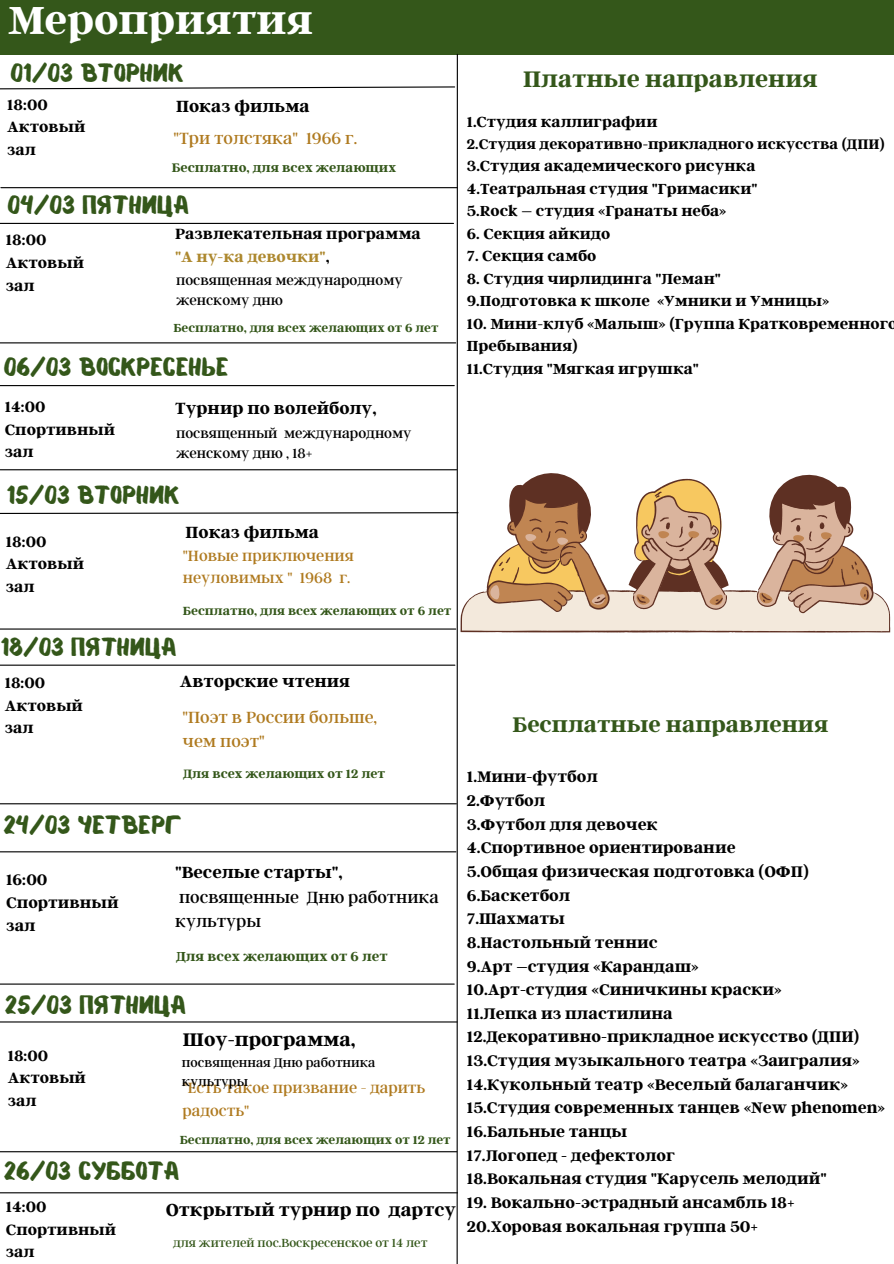
<style>
.page{position:relative;width:894px;height:1264px;background:#fff}
.page>*{position:absolute;margin:0;border:0;box-sizing:border-box;transform-origin:0 0}
.t1{font:700 43.5px "Argent CF";color:#fff}
.t2{font:25.5px "Balmy";color:#34571a}
.t3{font:25.35px "Balmy";color:#34571a}
.t4{font:25.2px "Balmy";color:#34571a}
.t5{font:700 25.05px "Argent CF";color:#34571a}
.t6{font:700 23.55px "Argent CF";color:#34571a}
.t7{font:700 20.25px "Argent CF";color:#000}
.t8{font:700 19.35px "Argent CF";color:#000}
.t9{font:700 18px "Argent CF";color:#000}
.t10{font:18px/24.8px "Argent CF";color:#000}
.t11{font:18px/24.8px "Argent CF";color:#af7a1f}
.t12{font:700 17.1px "Argent CF";color:#000}
.t13{font:700 16.8px "Argent CF";color:#000}
.t14{font:700 16.5px/22.5px "Argent CF";color:#000}
.t15{font:16.5px/22.6px "Argent CF";color:#af7a1f}
.t16{font:700 16.2px/22.5px "Argent CF";color:#000}
.t17{font:700 15.45px "Argent CF";color:#000}
.t18{font:15px/20.2px "Argent CF";color:#000}
.t19{font:700 14.4px "Argent CF";color:#34571a}
.t20{font:13.8px/18.8px "Argent CF";color:#000}
.t21{font:700 13.8px "Argent CF";color:#34571a}
.t22{font:700 13.5px "Argent CF";color:#34571a}
.t23{font:700 13.2px "Argent CF";color:#34571a}
.t24{font:13.05px "Argent CF";color:#34571a}
.t25{font:700 13.05px "Argent CF";color:#34571a}
.t26{font:700 12.9px "Argent CF";color:#34571a}
.s1{color:#ad882e}
.s2{font-weight:700}
</style>
<div class="page">
<div style="left:0;top:0;width:455px;height:54px;background:#34571a"></div>
<div style="left:447px;top:0;width:446px;height:54px;background:#34571a"></div>
<svg style="left:0;top:86px;width:455px;height:4px"></svg>
<hr style="left:0;top:342px;width:455px;height:1px;background:#000">
<hr style="left:456px;top:54px;width:2px;height:1209px;background:#000">
<hr style="left:0;top:385px;width:454px;height:1px;background:#000">
<hr style="left:1px;top:187px;width:456px;height:1px;background:#000">
<hr style="left:0;top:983px;width:454px;height:1px;background:#000">
<hr style="left:0;top:803px;width:456px;height:1px;background:#000">
<hr style="left:0;top:223px;width:453px;height:1px;background:#000">
<hr style="left:0;top:664px;width:455px;height:1px;background:#000">
<svg style="left:0;top:469px;width:826px;height:162px"></svg>
<svg style="left:460px;top:479px;width:429px;height:153px"></svg>
<hr style="left:0;top:851px;width:456px;height:1px;background:#000">
<hr style="left:0;top:1021px;width:457px;height:1px;background:#000">
<hr style="left:0;top:1151px;width:456px;height:1px;background:#000">
<hr style="left:0;top:1192px;width:457px;height:1px;background:#000">
<p class="t1" style="left:8px;top:-8px;width:306px">Мероприятия</p>
<p class="t2" style="left:11px;top:63px;width:174px">01/03 ВТОрник</p>
<p class="t14" style="left:7px;top:92px;width:42px">18:00</p>
<p class="t14" style="left:7px;top:115px;width:80px">Актовый</p>
<p class="t14" style="left:7px;top:137px;width:30px">зал</p>
<p class="t9" style="left:176px;top:94px;width:135px">Показ фильма</p>
<p class="t11" style="left:173px;top:125px;width:185px">"Три толстяка" 1966 г.</p>
<p class="t21" style="left:172px;top:158px;width:226px">Бесплатно, для всех желающих</p>
<p class="t2" style="left:8px;top:195px;width:183px">04/03 пятница</p>
<p class="t14" style="left:6px;top:228px;width:42px">18:00</p>
<p class="t14" style="left:6px;top:251px;width:80px">Актовый</p>
<p class="t14" style="left:6px;top:273px;width:30px">зал</p>
<p class="t14" style="left:175px;top:222px;width:247px">Развлекательная программа <span class="s1">"А ну-ка девочки"</span>,</p>
<p class="t18" style="left:176px;top:269px;width:228px">посвященная международному женскому дню</p>
<p class="t26" style="left:173px;top:319px;width:266px">Бесплатно, для всех желающих от 6 лет</p>
<p class="t2" style="left:4px;top:357px;width:226px">06/03 воскресенье</p>
<p class="t14" style="left:5px;top:394px;width:42px">14:00</p>
<p class="t14" style="left:5px;top:417px;width:112px">Спортивный</p>
<p class="t14" style="left:5px;top:439px;width:30px">зал</p>
<p class="t9" style="left:175px;top:396px;width:203px">Турнир по волейболу,</p>
<p class="t18" style="left:176px;top:422px;width:237px">посвященный международному женскому дню , 18+</p>
<p class="t3" style="left:7px;top:485px;width:174px">15/03 вторник</p>
<p class="t14" style="left:6px;top:529px;width:42px">18:00</p>
<p class="t14" style="left:6px;top:552px;width:80px">Актовый</p>
<p class="t14" style="left:6px;top:574px;width:30px">зал</p>
<p class="t9" style="left:185px;top:520px;width:135px">Показ фильма</p>
<p class="t15" style="left:183px;top:543px;width:172px">"Новые приключения неуловимых " 1968 г.</p>
<p class="t23" style="left:183px;top:602px;width:270px">Бесплатно, для всех желающих от 6 лет</p>
<p class="t4" style="left:1px;top:637px;width:177px">18/03 пятница</p>
<p class="t14" style="left:5px;top:671px;width:42px">18:00</p>
<p class="t14" style="left:5px;top:693px;width:80px">Актовый</p>
<p class="t14" style="left:5px;top:716px;width:30px">зал</p>
<p class="t9" style="left:180px;top:669px;width:172px">Авторские чтения</p>
<p class="t11" style="left:183px;top:703px;width:196px">"Поэт в России больше, чем поэт"</p>
<p class="t22" style="left:183px;top:765px;width:204px">Для всех желающих от 12 лет</p>
<p class="t2" style="left:3px;top:814px;width:179px">24/03 четверг</p>
<p class="t10" style="left:175px;top:858px;width:265px"><span class="s2">"Веселые старты", </span>посвященные Дню работника культуры</p>
<p class="t19" style="left:176px;top:946px;width:213px">Для всех желающих от 6 лет</p>
<p class="t2" style="left:5px;top:994px;width:183px">25/03 пятница</p>
<p class="t14" style="left:8px;top:1043px;width:42px">18:00</p>
<p class="t14" style="left:8px;top:1065px;width:80px">Актовый</p>
<p class="t14" style="left:8px;top:1088px;width:30px">зал</p>
<p class="t13" style="left:6px;top:869px;width:43px">16:00</p>
<p class="t13" style="left:6px;top:892px;width:114px">Спортивный</p>
<p class="t13" style="left:6px;top:915px;width:31px">зал</p>
<p class="t7" style="left:183px;top:1025px;width:174px">Шоу-программа,</p>
<p class="t15" style="left:183px;top:1075px;width:244px">"Есть такое призвание - дарить радость"</p>
<p class="t25" style="left:180px;top:1130px;width:272px">Бесплатно, для всех желающих от 12 лет</p>
<p class="t20" style="left:182px;top:1052px;width:195px">посвященная Дню работника культуры</p>
<p class="t2" style="left:4px;top:1160px;width:177px">26/03 суббота</p>
<p class="t14" style="left:6px;top:1194px;width:42px">14:00</p>
<p class="t14" style="left:6px;top:1217px;width:112px">Спортивный зал</p>
<p class="t8" style="left:166px;top:1196px;width:292px">Открытый турнир по дартсу</p>
<p class="t24" style="left:173px;top:1234px;width:256px">для жителей пос.Воскресенское от 14 лет</p>
<p class="t5" style="left:523px;top:63px;width:296px">Платные направления</p>
<p class="t16" style="left:467px;top:110px;width:192px">1.Студия каллиграфии</p>
<p class="t17" style="left:467px;top:134px;width:419px">2.Студия декоративно-прикладного искусства (ДПИ)</p>
<p class="t16" style="left:467px;top:154px;width:290px">3.Студия академического рисунка</p>
<p class="t16" style="left:467px;top:176px;width:292px">4.Театральная студия "Гримасики"</p>
<p class="t16" style="left:467px;top:199px;width:261px">5.Rock – студия «Гранаты неба»</p>
<p class="t16" style="left:467px;top:221px;width:145px">6. Секция айкидо</p>
<p class="t16" style="left:467px;top:244px;width:131px">7. Секция самбо</p>
<p class="t16" style="left:467px;top:266px;width:255px">8. Студия чирлидинга "Леман"</p>
<p class="t16" style="left:467px;top:289px;width:364px">9.Подготовка к школе «Умники и Умницы»</p>
<p class="t16" style="left:467px;top:311px;width:432px">10. Мини-клуб «Малыш» (Группа Кратковременного<br>Пребывания)</p>
<p class="t16" style="left:467px;top:356px;width:233px">11.Студия "Мягкая игрушка"</p>
<p class="t6" style="left:512px;top:709px;width:317px">Бесплатные направления</p>
<p class="t12" style="left:467px;top:765px;width:132px">1.Мини-футбол</p>
<p class="t12" style="left:467px;top:789px;width:80px">2.Футбол</p>
<p class="t12" style="left:467px;top:813px;width:192px">3.Футбол для девочек</p>
<p class="t12" style="left:467px;top:836px;width:270px">4.Спортивное ориентирование</p>
<p class="t12" style="left:467px;top:860px;width:343px">5.Общая физическая подготовка (ОФП)</p>
<p class="t12" style="left:467px;top:884px;width:105px">6.Баскетбол</p>
<p class="t12" style="left:467px;top:907px;width:99px">7.Шахматы</p>
<p class="t12" style="left:467px;top:931px;width:192px">8.Настольный теннис</p>
<p class="t12" style="left:467px;top:954px;width:233px">9.Арт –студия «Карандаш»</p>
<p class="t12" style="left:467px;top:978px;width:316px">10.Арт-студия «Синичкины краски»</p>
<p class="t12" style="left:467px;top:1002px;width:207px">11.Лепка из пластилина</p>
<p class="t12" style="left:467px;top:1025px;width:394px">12.Декоративно-прикладное искусство (ДПИ)</p>
<p class="t12" style="left:467px;top:1049px;width:394px">13.Студия музыкального театра «Заигралия»</p>
<p class="t12" style="left:467px;top:1073px;width:382px">14.Кукольный театр «Веселый балаганчик»</p>
<p class="t12" style="left:467px;top:1096px;width:419px">15.Студия современных танцев «New phenomen»</p>
<p class="t12" style="left:467px;top:1120px;width:162px">16.Бальные танцы</p>
<p class="t12" style="left:467px;top:1144px;width:209px">17.Логопед - дефектолог</p>
<p class="t12" style="left:467px;top:1167px;width:361px">18.Вокальная студия "Карусель мелодий"</p>
<p class="t12" style="left:467px;top:1191px;width:329px">19. Вокально-эстрадный ансамбль 18+</p>
<p class="t12" style="left:467px;top:1214px;width:293px">20.Хоровая вокальная группа 50+</p>
</div>
